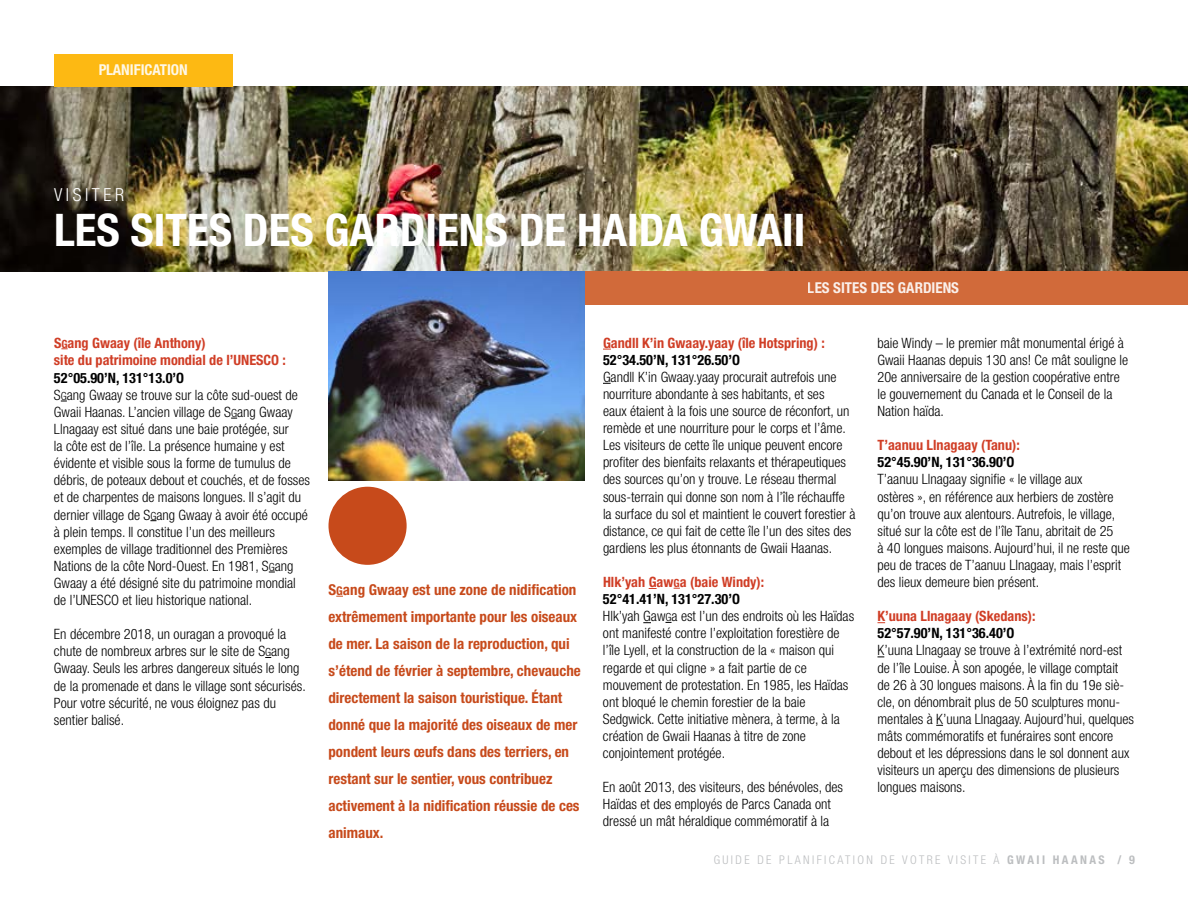
<style>
.page{position:relative;width:1188px;height:918px;background:#fff}
.page>*{position:absolute;margin:0;border:0;box-sizing:border-box;transform-origin:0 0}
.t1{font:700 condensed 45px "Helvetica Neue LT Std";color:#fff}
.t2{font:300 condensed 18px "Helvetica Neue LT Std";letter-spacing:.2em;color:#fff}
.t3{font:700 condensed 15px/27px "Helvetica Neue LT Std";color:#c74a1b}
.t4{font:700 condensed 15px "Helvetica Neue LT Std";color:#fff}
.t5{font:300 condensed 14.25px/17.1px "Helvetica Neue LT Std";color:#000}
.t6{font:700 condensed 14.25px/17.1px "Helvetica Neue LT Std";color:#d03e26}
.t7{font:700 condensed 14.25px "Helvetica Neue LT Std";color:#000}
.t8{font:300 condensed 12px "Helvetica Neue LT Std";letter-spacing:.2em;color:#bcbec0}
.s1{font-size:11.25px}
.s2{font-weight:700}
.s3{font-size:12px}
.s4{font-weight:700;color:#d03e26}
.s5{font-weight:700;font-size:11.25px;color:#d03e26}
</style>
<div class="page">
<img style="left:0;top:86px;width:1188px;height:185px">
<div style="left:54px;top:54px;width:178px;height:32px;background:#fdb913"></div>
<div style="left:585px;top:271px;width:603px;height:34px;background:#d16a3a"></div>
<div style="left:329px;top:487px;width:78px;height:78px;background:#c74a1b;border-radius:50%"></div>
<svg style="left:375px;top:487px;width:13px;height:6px"></svg>
<svg style="left:396px;top:499px;width:11px;height:52px"></svg>
<img style="left:328px;top:271px;width:257px;height:210px">
<p class="t4" style="left:98px;top:60px;width:91px">PLANIFICATION</p>
<p class="t2" style="left:54px;top:184px;width:72px">VISITER</p>
<h1 class="t1" style="left:54px;top:203px;width:753px">LES SITES DES GARDIENS DE HAIDA GWAII</h1>
<p class="t6" style="left:54px;top:334px;width:234px">S<span class="s1">G</span>ang Gwaay (île Anthony)<br>site du patrimoine mondial de l’UNESCO :</p>
<p class="t5" style="left:54px;top:369px;width:258px"><span class="s2">52°05.90’N, 131°13.0’O<br></span>S<span class="s1">G</span>ang Gwaay se trouve sur la côte sud-ouest de Gwaii Haanas. L’ancien village de S<span class="s1">G</span>ang Gwaay Llnagaay est situé dans une baie protégée, sur<br>la côte est de l’île. La présence humaine y est évidente et visible sous la forme de tumulus de débris, de poteaux debout et couchés, et de fosses et de charpentes de maisons longues. Il s’agit du dernier village de S<span class="s1">G</span>ang Gwaay à avoir été occupé à plein temps. Il constitue l’un des meilleurs exemples de village traditionnel des Premières Nations de la côte Nord-Ouest. En 1981, S<span class="s1">G</span>ang Gwaay a été désigné site du patrimoine mondial de l’UNESCO et lieu historique national.</p>
<p class="t5" style="left:54px;top:626px;width:253px">En décembre 2018, un ouragan a provoqué la chute de nombreux arbres sur le site de S<span class="s1">G</span>ang Gwaay. Seuls les arbres dangereux situés le long de la promenade et dans le village sont sécurisés.<br>Pour votre sécurité, ne vous éloignez pas du sentier balisé.</p>
<p class="t3" style="left:328px;top:576px;width:254px">S<span class="s3">G</span>ang Gwaay est une zone de nidification extrêmement importante pour les oiseaux de mer. La saison de la reproduction, qui s’étend de février à septembre, chevauche directement la saison touristique. Étant donné que la majorité des oiseaux de mer pondent leurs œufs dans des terriers, en restant sur le sentier, vous contribuez activement à la nidification réussie de ces animaux.</p>
<p class="t4" style="left:808px;top:279px;width:153px">LES SITES DES GARDIENS</p>
<p class="t6" style="left:603px;top:334px;width:223px">Gandll K’in Gwaay.yaay (île Hotspring) :</p>
<p class="t7" style="left:603px;top:351px;width:138px">52°34.50’N, 131°26.50’O</p>
<p class="t5" style="left:603px;top:368px;width:254px">Gandll K’in Gwaay.yaay procurait autrefois une nourriture abondante à ses habitants, et ses<br>eaux étaient à la fois une source de réconfort, un remède et une nourriture pour le corps et l’âme.<br>Les visiteurs de cette île unique peuvent encore profiter des bienfaits relaxants et thérapeutiques des sources qu’on y trouve. Le réseau thermal sous-terrain qui donne son nom à l’île réchauffe la surface du sol et maintient le couvert forestier à distance, ce qui fait de cette île l’un des sites des gardiens les plus étonnants de Gwaii Haanas.</p>
<p class="t5" style="left:603px;top:573px;width:253px"><span class="s4">Hlk’yah Gaw</span><span class="s5">G</span><span class="s4">a (baie Windy):<br></span><span class="s2">52°41.41’N, 131°27.30’O<br></span>Hlk’yah Gaw<span class="s1">G</span>a est l’un des endroits où les Haïdas ont manifesté contre l’exploitation forestière de l’île Lyell, et la construction de la « maison qui regarde et qui cligne » a fait partie de ce mouvement de protestation. En 1985, les Haïdas ont bloqué le chemin forestier de la baie Sedgwick. Cette initiative mènera, à terme, à la création de Gwaii Haanas à titre de zone conjointement protégée.</p>
<p class="t5" style="left:603px;top:779px;width:242px">En août 2013, des visiteurs, des bénévoles, des<br>Haïdas et des employés de Parcs Canada ont dressé un mât héraldique commémoratif à la</p>
<p class="t5" style="left:878px;top:334px;width:252px">baie Windy – le premier mât monumental érigé à Gwaii Haanas depuis 130 ans! Ce mât souligne le 20e anniversaire de la gestion coopérative entre le gouvernement du Canada et le Conseil de la Nation haïda.</p>
<p class="t6" style="left:878px;top:436px;width:144px">T’aanuu Llnagaay (Tanu):</p>
<p class="t7" style="left:878px;top:454px;width:138px">52°45.90’N, 131°36.90’O</p>
<p class="t5" style="left:878px;top:471px;width:254px">T’aanuu Llnagaay signifie « le village aux<br>ostères », en référence aux herbiers de zostère qu’on trouve aux alentours. Autrefois, le village, situé sur la côte est de l’île Tanu, abritait de 25<br>à 40 longues maisons. Aujourd’hui, il ne reste que peu de traces de T’aanuu Llnagaay, mais l’esprit des lieux demeure bien présent.</p>
<p class="t6" style="left:878px;top:607px;width:159px">K’uuna Llnagaay (Skedans):</p>
<p class="t7" style="left:878px;top:625px;width:138px">52°57.90’N, 131°36.40’O</p>
<p class="t5" style="left:878px;top:642px;width:258px">K’uuna Llnagaay se trouve à l’extrémité nord-est de l’île Louise. À son apogée, le village comptait de 26 à 30 longues maisons. À la fin du 19e siè&shy;cle, on dénombrait plus de 50 sculptures monu&shy;mentales à K’uuna Llnagaay. Aujourd’hui, quelques mâts commémoratifs et funéraires sont encore debout et les dépressions dans le sol donnent aux visiteurs un aperçu des dimensions de plusieurs longues maisons.</p>
<p class="t8" style="left:714px;top:853px;width:423px">GUIDE DE PLANIFICATION DE VOTRE VISITE À <span class="s2">GWAII HAANAS / 9</span></p>
</div>
